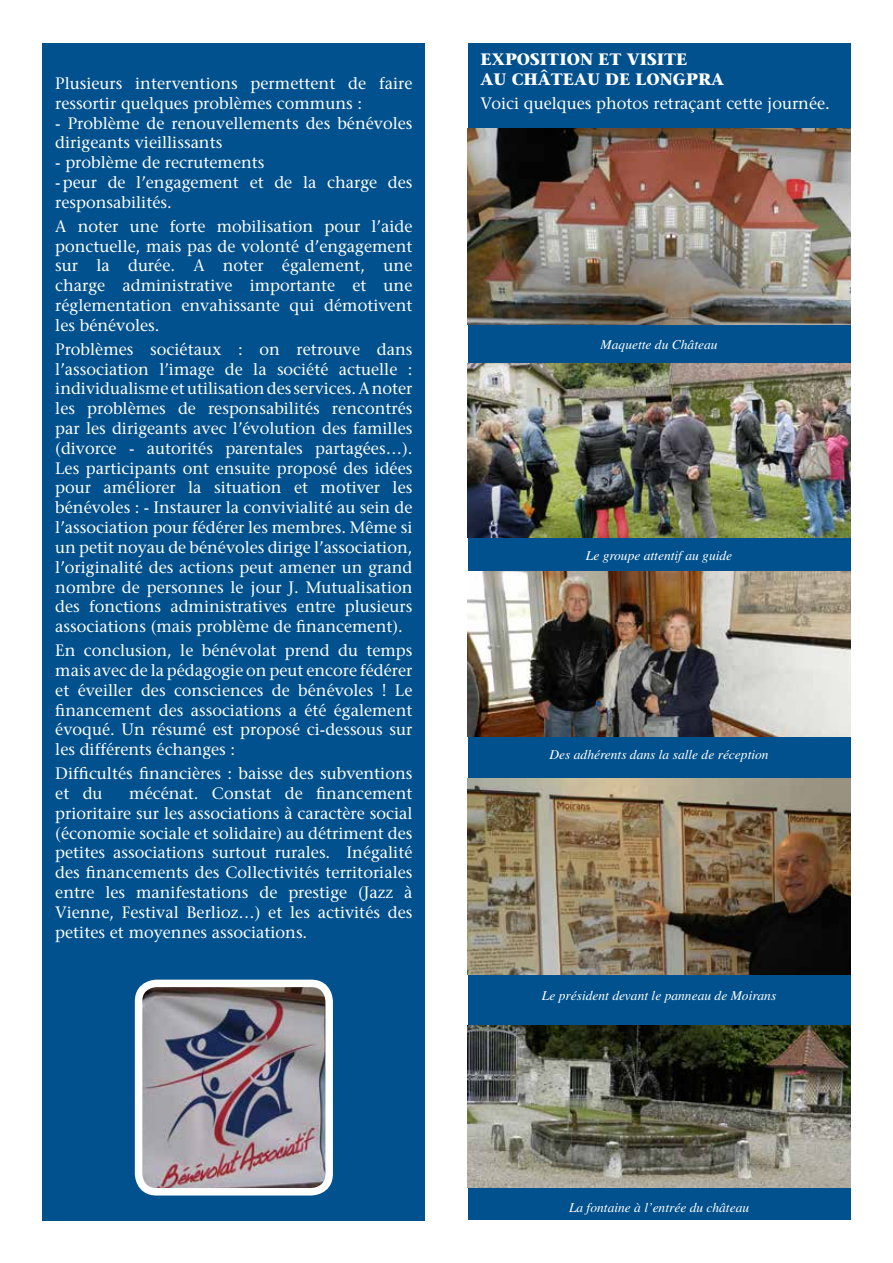
<style>
.page{position:relative;width:893px;height:1263px;background:#fff}
.page>*{position:absolute;margin:0;border:0;box-sizing:border-box;transform-origin:0 0}
.t1{font:16.5px/19.8px "Stone Serif";color:#fff}
.t2{font:700 16.5px "Stone Serif";color:#fff}
.t3{font:italic 13.5px "Times";color:#fff}
</style>
<div class="page">
<div style="left:43px;top:43px;width:382px;height:1177px;background:#00518d"></div>
<div style="left:468px;top:43px;width:382px;height:1177px;background:#00518d"></div>
<img style="left:468px;top:129px;width:382px;height:196px">
<img style="left:468px;top:364px;width:382px;height:173px">
<img style="left:468px;top:572px;width:382px;height:165px">
<img style="left:468px;top:779px;width:382px;height:196px">
<img style="left:468px;top:1025px;width:382px;height:162px">
<img style="left:144px;top:989px;width:180px;height:197px">
<div style="left:135px;top:980px;width:198px;height:215px;border:8px solid #fff;border-radius:18px"></div>
<p class="t1" style="left:55px;top:73px;width:359px">Plusieurs interventions permettent de faire ressortir quelques problèmes communs :</p>
<p class="t1" style="left:55px;top:113px;width:359px">- Problème de renouvellements des bénévoles dirigeants vieillissants</p>
<p class="t1" style="left:55px;top:152px;width:359px">- problème de recrutements<br>-peur de l’engagement et de la charge des responsabilités.</p>
<p class="t1" style="left:55px;top:216px;width:359px;text-align:justify">A noter une forte mobilisation pour l’aide ponctuelle, mais pas de volonté d’engagement sur la durée. A noter également, une charge administrative importante et une réglementation envahissante qui démotivent les bénévoles.</p>
<p class="t1" style="left:55px;top:339px;width:359px;text-align:justify">Problèmes sociétaux : on retrouve dans l’association l’image de la société actuelle : individualisme et utilisation des services. A noter les problèmes de responsabilités rencontrés par les dirigeants avec l’évolution des familles (divorce - autorités parentales partagées…).<br>Les participants ont ensuite proposé des idées pour améliorer la situation et motiver les bénévoles : - Instaurer la convivialité au sein de l’association pour fédérer les membres. Même si un petit noyau de bénévoles dirige l’association, l’originalité des actions peut amener un grand nombre de personnes le jour J. Mutualisation des fonctions administratives entre plusieurs associations (mais problème de financement).</p>
<p class="t1" style="left:55px;top:640px;width:359px;text-align:justify">En conclusion, le bénévolat prend du temps mais avec de la pédagogie on peut encore fédérer et éveiller des consciences de bénévoles ! Le financement des associations a été également évoqué. Un résumé est proposé ci-dessous sur les différents échanges :</p>
<p class="t1" style="left:55px;top:763px;width:359px">Difficultés financières : baisse des subventions et du</p>
<p class="t1" style="left:55px;top:783px;width:359px;text-align:justify;text-indent:74px">mécénat. Constat de financement prioritaire sur les associations à caractère social (économie sociale et solidaire) au détriment des petites associations surtout rurales. Inégalité des financements des Collectivités territoriales entre les manifestations de prestige (Jazz à Vienne, Festival Berlioz…) et les activités des petites et moyennes associations.</p>
<p class="t2" style="left:480px;top:49px;width:49px">EXPOSITION</p>
<p class="t2" style="left:598px;top:49px;width:40px">ET VISITE</p>
<p class="t2" style="left:480px;top:68px;width:71px">AU CHÂTEAU</p>
<p class="t2" style="left:605px;top:68px;width:56px">DE LONG</p>
<p class="t2" style="left:686px;top:68px;width:26px">PRA</p>
<p class="t1" style="left:480px;top:93px;width:351px">Voici quelques photos retraçant cette journée.</p>
<p class="t3" style="left:601px;top:337px;width:118px">Maquette du Château</p>
<p class="t3" style="left:586px;top:548px;width:148px">Le groupe attentif au guide</p>
<p class="t3" style="left:549px;top:747px;width:221px">Des adhérents dans la salle de réception</p>
<p class="t3" style="left:542px;top:987px;width:236px">Le président devant le panneau de Moirans</p>
<p class="t3" style="left:569px;top:1200px;width:182px">La fontaine à l’entrée du château</p>
</div>
